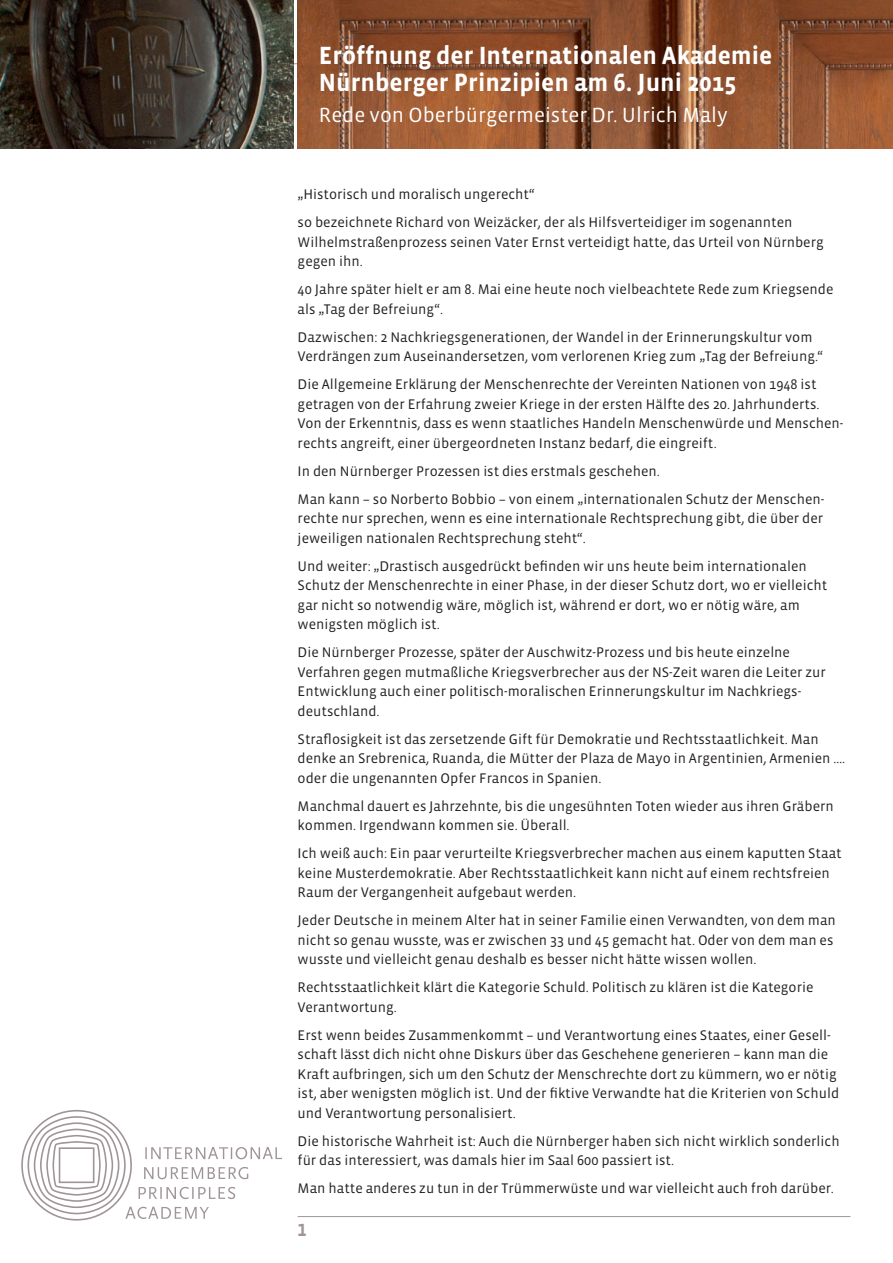
<style>
.page{position:relative;width:893px;height:1263px;background:#fff}
.page>*{position:absolute;margin:0;border:0;box-sizing:border-box;transform-origin:0 0}
.t1{font:700 25.5px/27px "Vista Sans OT";color:#fff}
.t2{font:21px "Vista Sans OT";color:#fff}
.t3{font:700 18px "Vista Sans OT";color:#9f9598}
.t4{font:14.25px/19.5px "Vista Sans OT";color:#231f20}
</style>
<div class="page">
<hr style="left:21px;top:63px;width:829px;height:1px;background:#9f9598">
<hr style="left:298px;top:1216px;width:552px;height:1px;background:#9f9598">
<img style="left:298px;top:0;width:595px;height:149px">
<img style="left:0;top:0;width:293px;height:149px">
<svg style="left:21px;top:1110px;width:261px;height:110px"></svg>
<h1 class="t1" style="left:319px;top:43px;width:455px">Eröffnung der Internationalen Akademie<br>Nürnberger Prinzipien am 6. Juni 2015</h1>
<h2 class="t2" style="left:319px;top:105px;width:410px">Rede von Oberbürgermeister Dr. Ulrich Maly</h2>
<p class="t4" style="left:298px;top:181px;width:496px;line-height:28px">„Historisch und moralisch ungerecht“<br>so bezeichnete Richard von Weizäcker, der als Hilfsverteidiger im sogenannten</p>
<p class="t4" style="left:298px;top:232px;width:528px">Wilhelmstraßenprozess seinen Vater Ernst verteidigt hatte, das Urteil von Nürnberg gegen ihn.</p>
<p class="t4" style="left:298px;top:280px;width:537px">40 Jahre später hielt er am 8. Mai eine heute noch vielbeachtete Rede zum Kriegsende als „Tag der Befreiung“.</p>
<p class="t4" style="left:298px;top:327px;width:527px">Dazwischen: 2 Nachkriegsgenerationen, der Wandel in der Erinnerungskultur vom<br>Verdrängen zum Auseinandersetzen, vom verlorenen Krieg zum „Tag der Befreiung.“</p>
<p class="t4" style="left:298px;top:375px;width:547px">Die Allgemeine Erklärung der Menschenrechte der Vereinten Nationen von 1948 ist getragen von der Erfahrung zweier Kriege in der ersten Hälfte des 20. Jahrhunderts.<br>Von der Erkenntnis, dass es wenn staatliches Handeln Menschenwürde und Menschen&shy;rechts angreift, einer übergeordneten Instanz bedarf, die eingreift.</p>
<p class="t4" style="left:298px;top:457px;width:528px;line-height:28px">In den Nürnberger Prozessen ist dies erstmals geschehen.<br>Man kann – so Norberto Bobbio – von einem „internationalen Schutz der Menschen-</p>
<p class="t4" style="left:298px;top:509px;width:527px">rechte nur sprechen, wenn es eine internationale Rechtsprechung gibt, die über der jeweiligen nationalen Rechtsprechung steht“.</p>
<p class="t4" style="left:298px;top:556px;width:531px">Und weiter: „Drastisch ausgedrückt befinden wir uns heute beim internationalen Schutz der Menschenrechte in einer Phase, in der dieser Schutz dort, wo er vielleicht gar nicht so notwendig wäre, möglich ist, während er dort, wo er nötig wäre, am wenigsten möglich ist.</p>
<p class="t4" style="left:298px;top:643px;width:530px">Die Nürnberger Prozesse, später der Auschwitz-Prozess und bis heute einzelne Verfahren gegen mutmaßliche Kriegsverbrecher aus der NS-Zeit waren die Leiter zur Entwicklung auch einer politisch-moralischen Erinnerungskultur im Nachkriegs&shy;deutschland.</p>
<p class="t4" style="left:298px;top:729px;width:549px">Straflosigkeit ist das zersetzende Gift für Demokratie und Rechtsstaatlichkeit. Man denke an Srebrenica, Ruanda, die Mütter der Plaza de Mayo in Argentinien, Armenien …. oder die ungenannten Opfer Francos in Spanien.</p>
<p class="t4" style="left:298px;top:796px;width:538px">Manchmal dauert es Jahrzehnte, bis die ungesühnten Toten wieder aus ihren Gräbern kommen. Irgendwann kommen sie. Überall.</p>
<p class="t4" style="left:298px;top:844px;width:546px">Ich weiß auch: Ein paar verurteilte Kriegsverbrecher machen aus einem kaputten Staat keine Musterdemokratie. Aber Rechtsstaatlichkeit kann nicht auf einem rechtsfreien<br>Raum der Vergangenheit aufgebaut werden.</p>
<p class="t4" style="left:298px;top:911px;width:540px">Jeder Deutsche in meinem Alter hat in seiner Familie einen Verwandten, von dem man nicht so genau wusste, was er zwischen 33 und 45 gemacht hat. Oder von dem man es wusste und vielleicht genau deshalb es besser nicht hätte wissen wollen.</p>
<p class="t4" style="left:298px;top:978px;width:517px">Rechtsstaatlichkeit klärt die Kategorie Schuld. Politisch zu klären ist die Kategorie<br>Verantwortung.</p>
<p class="t4" style="left:298px;top:1025px;width:543px">Erst wenn beides Zusammenkommt – und Verantwortung eines Staates, einer Gesell&shy;schaft lässt dich nicht ohne Diskurs über das Geschehene generieren – kann man die Kraft aufbringen, sich um den Schutz der Menschrechte dort zu kümmern, wo er nötig ist, aber wenigsten möglich ist. Und der fiktive Verwandte hat die Kriterien von Schuld und Verantwortung personalisiert.</p>
<p class="t4" style="left:298px;top:1131px;width:543px">Die historische Wahrheit ist: Auch die Nürnberger haben sich nicht wirklich sonderlich für das interessiert, was damals hier im Saal 600 passiert ist.</p>
<p class="t4" style="left:298px;top:1179px;width:538px">Man hatte anderes zu tun in der Trümmerwüste und war vielleicht auch froh darüber.</p>
<p class="t3" style="left:298px;top:1220px;width:10px">1</p>
</div>
